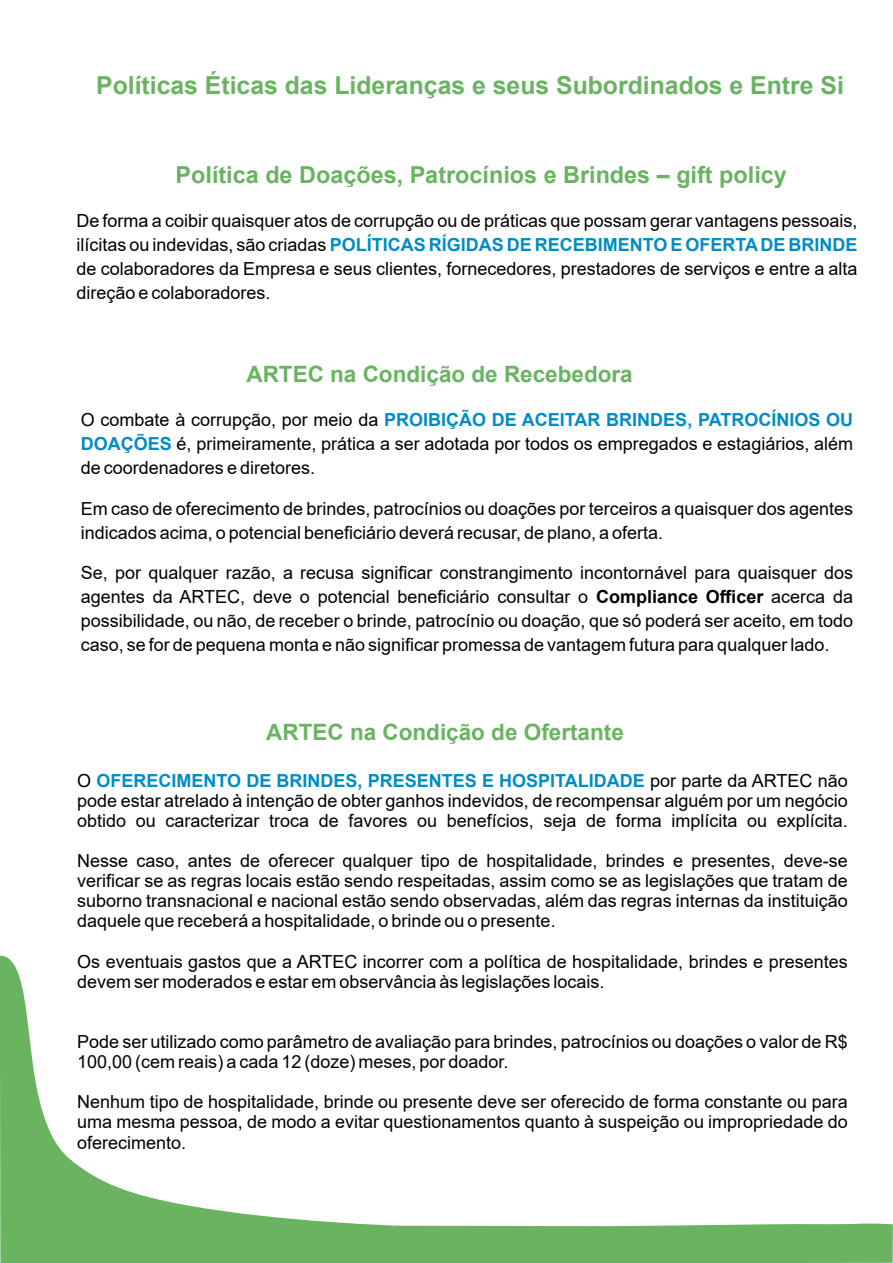
<style>
.page{position:relative;width:893px;height:1263px;background:#fff}
.page>*{position:absolute;margin:0;border:0;box-sizing:border-box;transform-origin:0 0}
.t1{font:700 24.75px "Arial";color:#69b361}
.t2{font:700 23.4px "Arial";color:#69b361}
.t3{font:700 22.5px "Arial";color:#69b361}
.t4{font:18px/24.2px "Arial";color:#000;text-align:justify}
.s1{font-weight:700;color:#008cc5}
.s2{font-weight:700}
</style>
<div class="page">
<svg style="left:0;top:955px;width:893px;height:308px"></svg>
<h1 class="t1" style="left:96px;top:76px;width:749px">Políticas Éticas das Lideranças e seus Subordinados e Entre Si</h1>
<p class="t2" style="left:176px;top:166px;width:613px">Política de Doações, Patrocínios e Brindes – gift policy</p>
<p class="t4" style="left:76px;top:210px;width:783px">De forma a coibir quaisquer atos de corrupção ou de práticas que possam gerar vantagens pessoais, ilícitas ou indevidas, são criadas <span class="s1">POLÍTICAS RÍGIDAS DE RECEBIMENTO E OFERTA DE BRINDE </span>de colaboradores da Empresa e seus clientes, fornecedores, prestadores de serviços e entre a alta direção e colaboradores.</p>
<p class="t3" style="left:246px;top:365px;width:388px">ARTEC na Condição de Recebedora</p>
<p class="t4" style="left:81px;top:409px;width:774px">O combate à corrupção, por meio da <span class="s1">PROIBIÇÃO DE ACEITAR BRINDES, PATROCÍNIOS OU DOAÇÕES</span> é, primeiramente, prática a ser adotada por todos os empregados e estagiários, além de coordenadores e diretores.</p>
<p class="t4" style="left:81px;top:498px;width:774px">Em caso de oferecimento de brindes, patrocínios ou doações por terceiros a quaisquer dos agentes indicados acima, o potencial beneficiário deverá recusar, de plano, a oferta.</p>
<p class="t4" style="left:81px;top:562px;width:774px">Se, por qualquer razão, a recusa significar constrangimento incontornável para quaisquer dos agentes da ARTEC, deve o potencial beneficiário consultar o <span class="s2">Compliance Officer</span> acerca da possibilidade, ou não, de receber o brinde, patrocínio ou doação, que só poderá ser aceito, em todo caso, se for de pequena monta e não significar promessa de vantagem futura para qualquer lado.</p>
<p class="t3" style="left:266px;top:724px;width:359px">ARTEC na Condição de Ofertante</p>
<p class="t4" style="left:77px;top:772px;width:772px;line-height:20.1px">O <span class="s1">OFERECIMENTO DE BRINDES, PRESENTES E HOSPITALIDADE</span> por parte da ARTEC não pode estar atrelado à intenção de obter ganhos indevidos, de recompensar alguém por um negócio obtido ou caracterizar troca de favores ou benefícios, seja de forma implícita ou explícita.</p>
<p class="t4" style="left:77px;top:852px;width:772px;line-height:20.1px">Nesse caso, antes de oferecer qualquer tipo de hospitalidade, brindes e presentes, deve-se verificar se as regras locais estão sendo respeitadas, assim como se as legislações que tratam de suborno transnacional e nacional estão sendo observadas, além das regras internas da instituição daquele que receberá a hospitalidade, o brinde ou o presente.</p>
<p class="t4" style="left:77px;top:953px;width:772px;line-height:20.1px">Os eventuais gastos que a ARTEC incorrer com a política de hospitalidade, brindes e presentes devem ser moderados e estar em observância às legislações locais.</p>
<p class="t4" style="left:77px;top:1033px;width:772px;line-height:20.1px">Pode ser utilizado como parâmetro de avaliação para brindes, patrocínios ou doações o valor de R$<br>100,00 (cem reais) a cada 12 (doze) meses, por doador.</p>
<p class="t4" style="left:77px;top:1093px;width:772px;line-height:20.1px">Nenhum tipo de hospitalidade, brinde ou presente deve ser oferecido de forma constante ou para uma mesma pessoa, de modo a evitar questionamentos quanto à suspeição ou impropriedade do oferecimento.</p>
</div>
